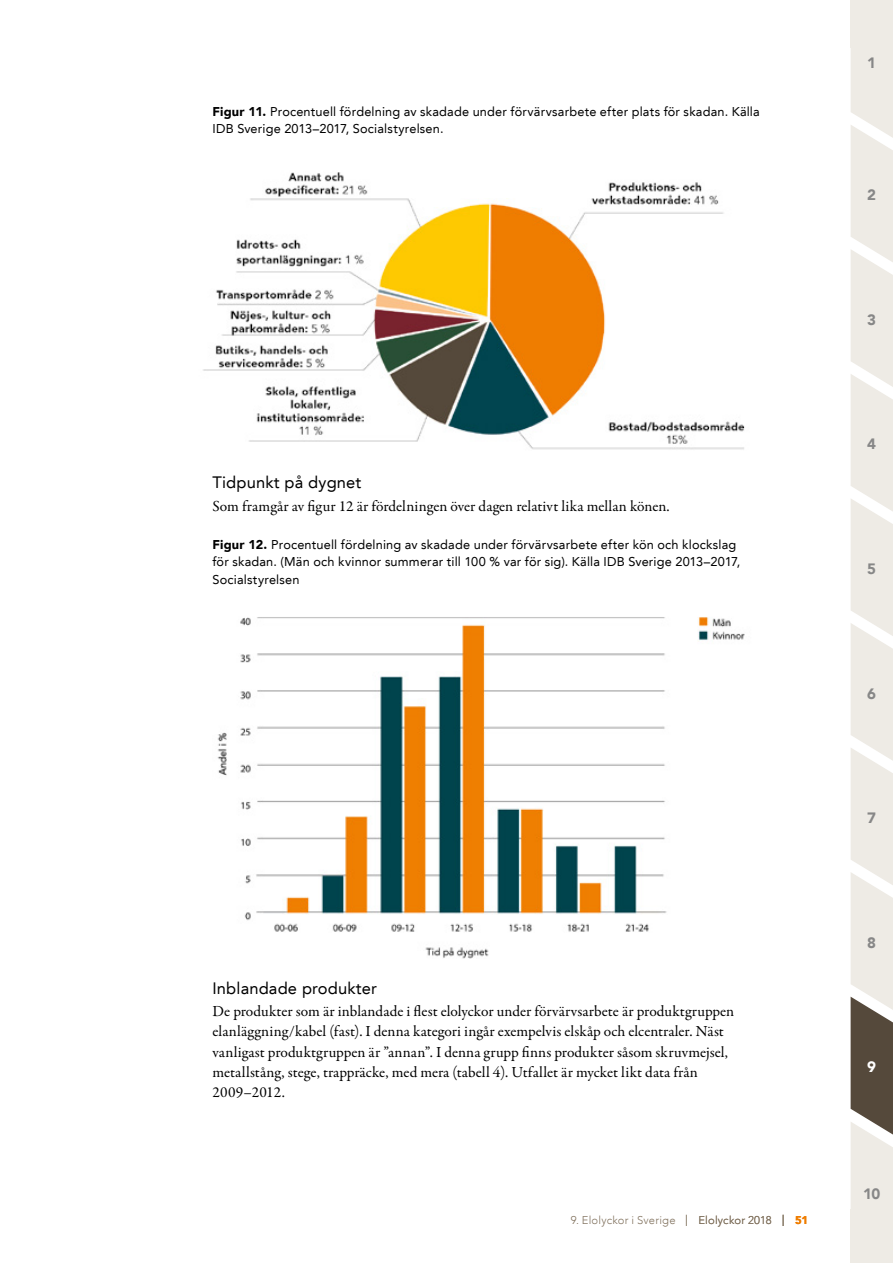
<style>
.page{position:relative;width:893px;height:1263px;background:#fff}
.page>*{position:absolute;margin:0;border:0;box-sizing:border-box;transform-origin:0 0}
.Underrubrik_H5{font:16.5px "Avenir LT";letter-spacing:.01em;color:#000}
.Brödtext_P{font:15.45px/20.2px "Garamond Premr Pro";letter-spacing:.005em;color:#000}
.t1{font:900 15px "Avenir LT";color:#878787}
.t2{font:900 15px "Avenir LT";color:#fff}
.Tabell_-_Rubrik_P{font:12.75px/17.2px "Avenir LT";letter-spacing:.015em;color:#000}
.t3{font:300 11.25px "Avenir LT";letter-spacing:.02em;color:#80715d}
.s1{font-weight:900}
.s2{font-size:15px}
.s3{font-weight:900;color:#ef7d00}
</style>
<div class="page">
<svg style="left:851px;top:0;width:42px;height:1263px"></svg>
<img style="left:203px;top:172px;width:542px;height:278px">
<img style="left:217px;top:617px;width:528px;height:342px">
<p class="Tabell_-_Rubrik_P" style="left:212px;top:103px;width:549px"><span class="s1">Figur 11.</span> Procentuell fördelning av skadade under förvärvsarbete efter plats för skadan. Källa<br>IDB Sverige 2013–2017, Socialstyrelsen.</p>
<h5 class="Underrubrik_H5" style="left:212px;top:473px;width:150px">Tidpunkt på dygnet</h5>
<p class="Brödtext_P" style="left:212px;top:496px;width:459px">Som framgår av figur 12 är fördelningen över dagen relativt lika mellan könen.</p>
<p class="Tabell_-_Rubrik_P" style="left:212px;top:536px;width:529px"><span class="s1">Figur 12.</span> Procentuell fördelning av skadade under förvärvsarbete efter kön och klockslag för skadan. (Män och kvinnor summerar till 100 % var för sig). Källa IDB Sverige 2013–2017,<br>Socialstyrelsen</p>
<h5 class="Underrubrik_H5" style="left:212px;top:978px;width:166px">Inblandade produkter</h5>
<p class="Brödtext_P" style="left:212px;top:1001px;width:523px">De produkter som är inblandade i flest elolyckor under förvärvsarbete är produktgruppen elanläggning/kabel (fast). I denna kategori ingår exempelvis elskåp och elcentraler. Näst vanligast produktgruppen är ”annan”. I denna grupp finns produkter såsom skruvmejsel, metallstång, stege, trappräcke, med mera (tabell 4). Utfallet är mycket likt data från 2009–2012.</p>
<p class="t3" style="left:571px;top:1213px;width:119px">9. Elolyckor i Sverige <span class="s2">l</span></p>
<p class="t3" style="left:698px;top:1213px;width:111px">Elolyckor 2018 <span class="s2">l</span> <span class="s3">51</span></p>
<p class="t1" style="left:867px;top:54px;width:10px">1</p>
<p class="t1" style="left:867px;top:186px;width:10px">2</p>
<p class="t1" style="left:867px;top:310px;width:10px">3</p>
<p class="t1" style="left:867px;top:435px;width:10px">4</p>
<p class="t1" style="left:867px;top:560px;width:10px">5</p>
<p class="t1" style="left:867px;top:684px;width:10px">6</p>
<p class="t1" style="left:867px;top:809px;width:10px">7</p>
<p class="t1" style="left:867px;top:933px;width:10px">8</p>
<p class="t2" style="left:867px;top:1058px;width:10px">9</p>
<p class="t1" style="left:863px;top:1184px;width:19px">10</p>
</div>
